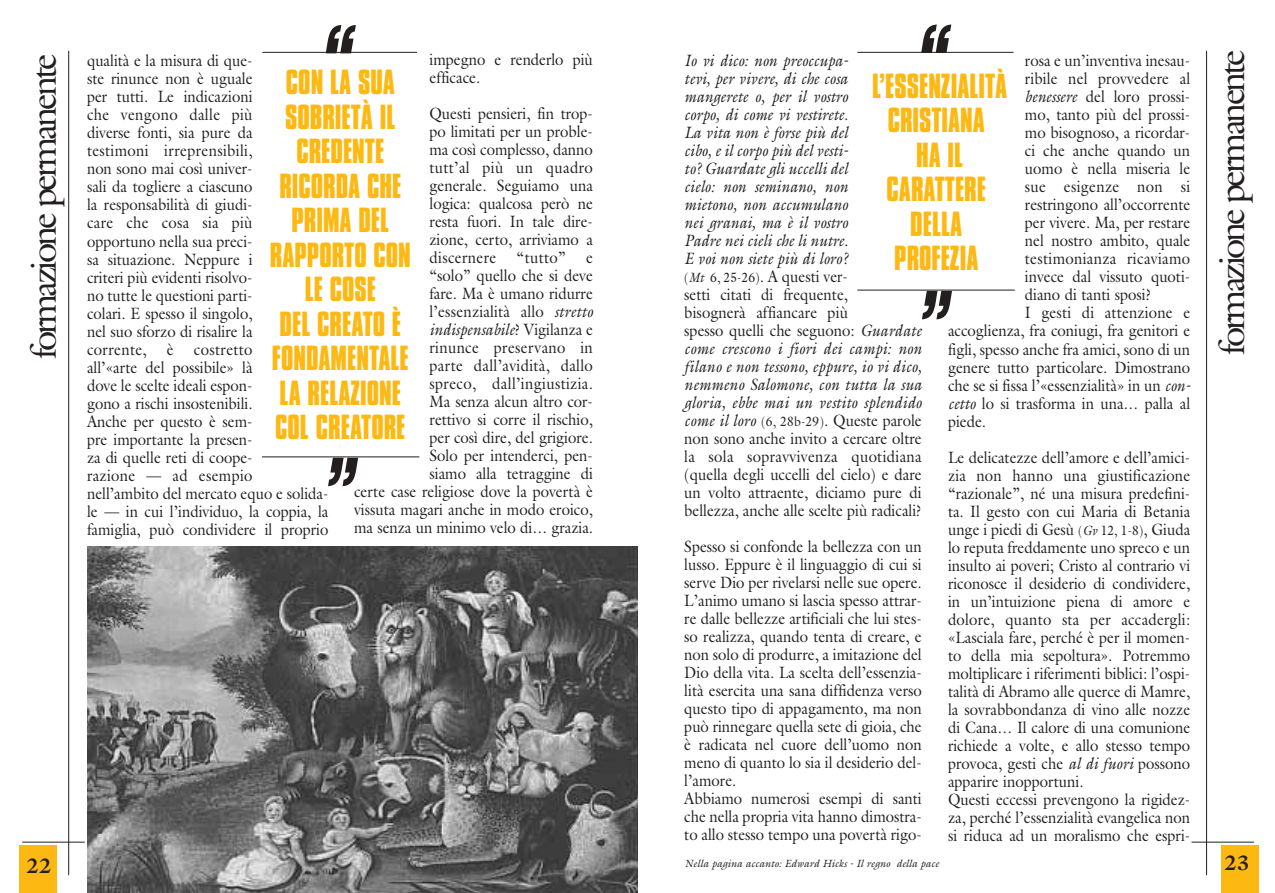
<style>
.page{position:relative;width:1275px;height:893px;background:#fff}
.page>*{position:absolute;margin:0;border:0;box-sizing:border-box;transform-origin:0 0}
.t1{font:italic 900 75px "Helvetica Neue";color:#231f1f;scale:.8 1}
.t2{font:36px "Galliard";letter-spacing:-.085em;color:#231f1f}
.t3{font:700 30px/34.5px "Compacta BT";color:#fdb812;text-align:center;scale:.9 1}
.t4{font:700 21px "Galliard";color:#231f1f}
.t5{font:16.5px/18px "Galliard";color:#231f1f;scale:.9 1}
.t6{font:italic 16.5px/18px "Galliard";color:#231f1f;scale:.9 1}
.t7{font:16.5px "Galliard";letter-spacing:.02em;color:#231f1f;scale:.9 1}
.t8{font:italic 10.5px "Galliard";color:#231f1f}
.s1{font-style:italic}
.s2{font-style:normal;font-size:13.5px}
.s3{font-size:13.5px}
.s4{font-style:normal}
.s5{font-style:italic;font-size:13.5px}
</style>
<div class="page">
<div style="left:1221px;top:845px;width:38px;height:47px;background:#fdb812"></div>
<hr style="left:1206px;top:51px;width:1px;height:824px;background:#231f1f">
<hr style="left:1192px;top:841px;width:62px;height:1px;background:#231f1f">
<hr style="left:68px;top:51px;width:1px;height:824px;background:#231f1f">
<hr style="left:22px;top:841px;width:63px;height:1px;background:#231f1f">
<div style="left:19px;top:845px;width:37px;height:47px;background:#fdb812"></div>
<hr style="left:857px;top:52px;width:157px;height:1px;background:#231f1f">
<hr style="left:857px;top:290px;width:158px;height:1px;background:#231f1f">
<hr style="left:262px;top:456px;width:157px;height:1px;background:#231f1f">
<hr style="left:262px;top:52px;width:155px;height:1px;background:#231f1f">
<img style="left:88px;top:546px;width:549px;height:346px">
<h2 class="t2" style="left:30px;top:359px;width:307px;rotate:-90deg">formazione permanente</h2>
<h1 class="t1" style="left:323px;top:25px;width:40px">“</h1>
<p class="t5" style="left:87px;top:53px;width:270px">qualità e la misura di que-<br>ste rinunce non è uguale<br>per tutti. Le indicazioni<br>che vengono dalle più<br>diverse fonti, sia pure da<br>testimoni irreprensibili,<br>non sono mai così univer-<br>sali da togliere a ciascuno<br>la responsabilità di giudi-<br>care che cosa sia più<br>opportuno nella sua preci-<br>sa situazione. Neppure i<br>criteri più evidenti risolvo-<br>no tutte le questioni parti-<br>colari. E spesso il singolo,<br>nel suo sforzo di risalire la<br>corrente, è costretto<br>all’«arte del possibile» là<br>dove le scelte ideali espon-<br>gono a rischi insostenibili.<br>Anche per questo è sem-<br>pre importante la presen-<br>za di quelle reti di coope-<br>razione — ad esempio nell’ambito del mercato equo e solida&shy;le — in cui l’individuo, la coppia, la famiglia, può condividere il proprio</p>
<p class="t5" style="left:430px;top:52px;width:183px">impegno e renderlo più efficace.</p>
<h3 class="t3" style="left:270px;top:68px;width:158px">CON LA SUA<br>SOBRIETÀ IL<br>CREDENTE<br>RICORDA CHE<br>PRIMA DEL<br>RAPPORTO CON<br>LE COSE<br>DEL CREATO È<br>FONDAMENTALE<br>LA RELAZIONE<br>COL CREATORE</h3>
<h1 class="t1" style="left:361px;top:486px;width:40px;rotate:-180deg">“</h1>
<p class="t5" style="left:354px;top:106px;width:267px;text-align:right">Questi pensieri, fin trop-<br>po limitati per un proble-<br>ma così complesso, danno<br>tutt’al più un quadro<br>generale. Seguiamo una<br>logica: qualcosa però ne<br>resta fuori. In tale dire-<br>zione, certo, arriviamo a<br>discernere “tutto” e<br>“solo” quello che si deve<br>fare. Ma è umano ridurre l’essenzialità allo <span class="s1">stretto indispensabile</span>? Vigilanza e<br>rinunce preservano in<br>parte dall’avidità, dallo<br>spreco, dall’ingiustizia.<br>Ma senza alcun altro cor-<br>rettivo si corre il rischio,<br>per così dire, del grigiore.<br>Solo per intenderci, pen-<br>siamo alla tetraggine di<br>certe case religiose dove la povertà è vissuta magari anche in modo eroico, ma senza un minimo velo di… grazia.</p>
<h1 class="t1" style="left:919px;top:25px;width:40px">“</h1>
<p class="t6" style="left:684px;top:53px;width:265px">Io vi dico: non preoccupa-<br>tevi, per vivere, di che cosa<br>mangerete o, per il vostro<br>corpo, di come vi vestirete.<br>La vita non è forse più del<br>cibo, e il corpo più del vesti-<br>to? Guardate gli uccelli del<br>cielo: non seminano, non<br>mietono, non accumulano<br>nei granai, ma è il vostro<br>Padre nei cieli che li nutre.<br>E voi non siete più di loro?<br><span class="s2">(</span><span class="s3">Mt</span> <span class="s2">6, 25-26)</span><span class="s4">. A questi ver-<br>setti citati di frequente,<br>bisognerà affiancare più<br>spesso quelli che seguono:</span> Guardate come crescono i fiori dei campi: non filano e non tessono, eppure, io vi dico, nemmeno Salomone, con tutta la sua gloria, ebbe mai un vestito splendido come il loro <span class="s2">(6, 28b-29)</span><span class="s4">. Queste parole non sono anche invito a cercare oltre la sola sopravvivenza quotidiana (quella degli uccelli del cielo) e dare un volto attraente, diciamo pure di bellezza, anche alle scelte più radicali?</span></p>
<p class="t5" style="left:684px;top:539px;width:265px">Spesso si confonde la bellezza con un lusso. Eppure è il linguaggio di cui si serve Dio per rivelarsi nelle sue opere.<br>L’animo umano si lascia spesso attrar&shy;re dalle bellezze artificiali che lui stes&shy;so realizza, quando tenta di creare, e non solo di produrre, a imitazione del Dio della vita. La scelta dell’essenzia&shy;lità esercita una sana diffidenza verso questo tipo di appagamento, ma non può rinnegare quella sete di gioia, che è radicata nel cuore dell’uomo non meno di quanto lo sia il desiderio del&shy;l’amore.<br>Abbiamo numerosi esempi di santi che nella propria vita hanno dimostra&shy;to allo stesso tempo una povertà rigo-</p>
<p class="t5" style="left:1025px;top:53px;width:185px">rosa e un’inventiva inesau-</p>
<p class="t5" style="left:1025px;top:71px;width:185px">ribile nel provvedere al</p>
<p class="t5" style="left:1025px;top:89px;width:185px"><span class="s1">benessere</span> del loro prossi-</p>
<p class="t5" style="left:1025px;top:107px;width:185px">mo, tanto più del prossi-</p>
<p class="t5" style="left:1025px;top:125px;width:185px">mo bisognoso, a ricordar-</p>
<p class="t5" style="left:1025px;top:143px;width:185px">ci che anche quando un</p>
<p class="t5" style="left:1025px;top:161px;width:185px">uomo è nella miseria le</p>
<p class="t7" style="left:1025px;top:180px;width:185px">sue esigenze non si</p>
<p class="t5" style="left:1025px;top:197px;width:185px">restringono all’occorrente</p>
<p class="t5" style="left:1025px;top:215px;width:185px">per vivere. Ma, per restare</p>
<p class="t5" style="left:1025px;top:233px;width:185px">nel nostro ambito, quale</p>
<p class="t7" style="left:1025px;top:252px;width:185px">testimonianza ricaviamo</p>
<p class="t5" style="left:1025px;top:269px;width:185px">invece dal vissuto quoti-</p>
<p class="t5" style="left:1025px;top:287px;width:142px">diano di tanti sposi?</p>
<p class="t5" style="left:1025px;top:305px;width:185px">I gesti di attenzione e</p>
<p class="t5" style="left:948px;top:323px;width:271px">accoglienza, fra coniugi, fra genitori e</p>
<p class="t5" style="left:948px;top:341px;width:271px">figli, spesso anche fra amici, sono di un</p>
<p class="t5" style="left:948px;top:359px;width:271px">genere tutto particolare. Dimostrano</p>
<p class="t5" style="left:948px;top:377px;width:271px">che se si fissa l’«essenzialità» in un <span class="s1">con-</span></p>
<p class="t5" style="left:948px;top:395px;width:271px"><span class="s1">cetto</span> lo si trasforma in una… palla al</p>
<p class="t5" style="left:948px;top:413px;width:44px">piede.</p>
<p class="t5" style="left:948px;top:449px;width:271px">Le delicatezze dell’amore e dell’amici&shy;zia non hanno una giustificazione “razionale”, né una misura predefini&shy;ta. Il gesto con cui Maria di Betania unge i piedi di Gesù <span class="s3">(</span><span class="s5">Gv</span> <span class="s3">12, 1-8)</span>, Giuda lo reputa freddamente uno spreco e un insulto ai poveri; Cristo al contrario vi riconosce il desiderio di condividere, in un’intuizione piena di amore e dolore, quanto sta per accadergli: «Lasciala fare, perché è per il momen&shy;to della mia sepoltura». Potremmo moltiplicare i riferimenti biblici: l’ospi&shy;talità di Abramo alle querce di Mamre, la sovrabbondanza di vino alle nozze di Cana… Il calore di una comunione richiede a volte, e allo stesso tempo provoca, gesti che <span class="s1">al di fuori</span> possono apparire inopportuni.<br>Questi eccessi prevengono la rigidez&shy;za, perché l’essenzialità evangelica non si riduca ad un moralismo che espri-</p>
<h3 class="t3" style="left:872px;top:71px;width:152px">L’ESSENZIALITÀ<br>CRISTIANA<br>HA IL<br>CARATTERE<br>DELLA<br>PROFEZIA</h3>
<h1 class="t1" style="left:955px;top:319px;width:40px;rotate:-180deg">“</h1>
<h2 class="t2" style="left:1218px;top:355px;width:307px;rotate:-90deg">formazione permanente</h2>
<p class="t4" style="left:26px;top:858px;width:27px">22</p>
<p class="t4" style="left:1224px;top:855px;width:27px">23</p>
<p class="t8" style="left:684px;top:859px;width:256px">Nella pagina accanto: Edward Hicks - Il regno della pace</p>
</div>
